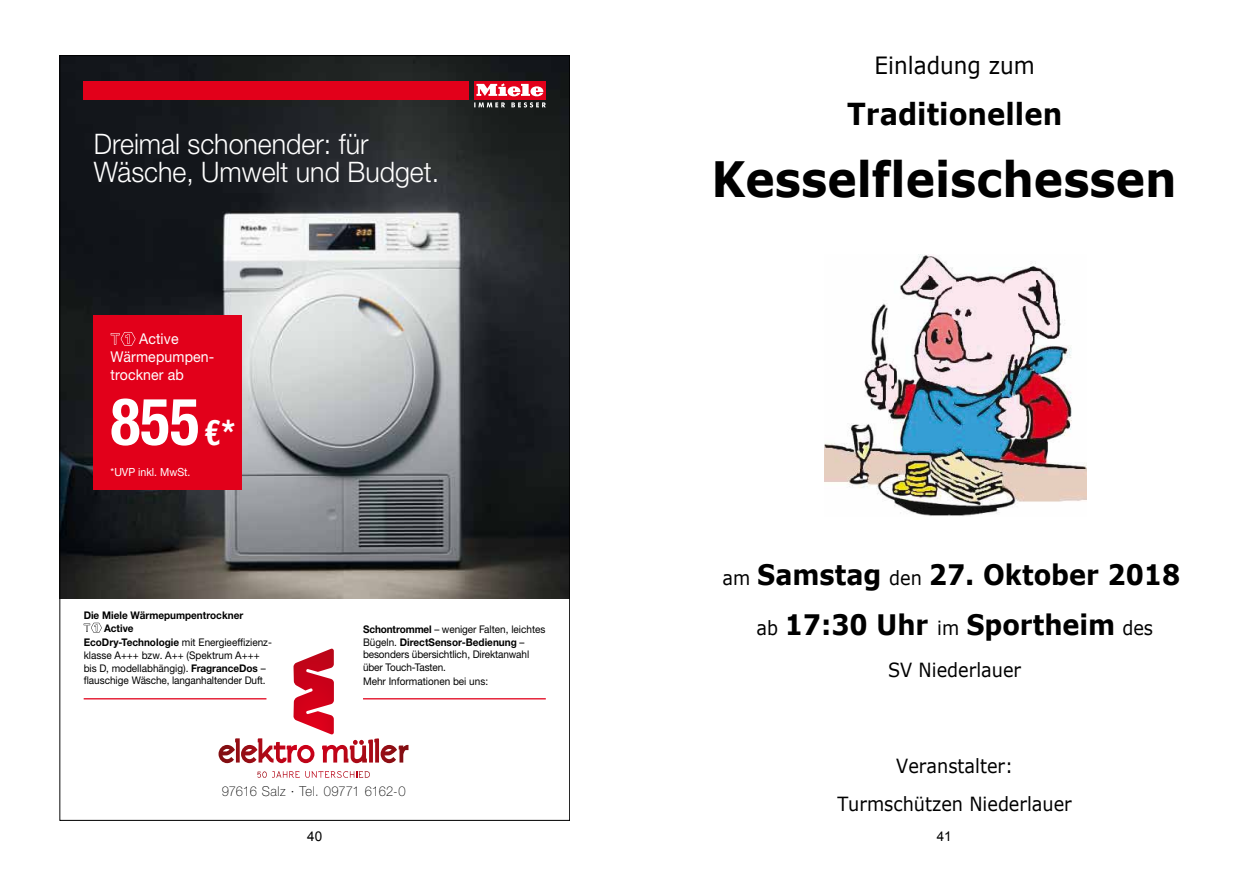
<style>
.page{position:relative;width:1259px;height:893px;background:#fff}
.page>*{position:absolute;margin:0;border:0;box-sizing:border-box;transform-origin:0 0}
.t1{font:700 condensed 65.25px "Helvetica Neue LTW1 G";color:#fff;scale:.95 1}
.t2{font:700 48.75px "Verdana";color:#000;scale:.91 1}
.t3{font:700 30.3px "Verdana";color:#000;scale:.91 1}
.t4{font:300 28.35px/28.3px "Helvetica Neue LTW1 G";color:#fff;scale:.95 1}
.t5{font:700 28.2px/50.2px "Verdana";color:#000;text-align:center;scale:.91 1}
.t6{font:23.7px "Verdana";color:#000;scale:.91 1}
.t7{font:19.5px/38.1px "Verdana";color:#000;text-align:center;scale:.91 1}
.t8{font:14.85px/17.9px "Helvetica Neue LTW1 G";letter-spacing:.01em;color:#fff;scale:.95 1}
.t9{font:100 13.65px "Helvetica Neue LTW1 G";color:#000;scale:.95 1}
.t10{font:13.5px "Arial";color:#000}
.t11{font:11.25px "Helvetica Neue LTW1 G";color:#fff;scale:.95 1}
.t12{font:10.5px/12.6px "Helvetica Neue LTW1 G";color:#000;scale:.95 1}
.t13{font:700 10.5px/12.6px "Helvetica Neue LTW1 G";color:#000;scale:.95 1}
.s1{font-size:35.4px}
.s2{font-weight:700}
.s3{font-weight:400;font-size:19.5px}
</style>
<div class="page">
<img style="left:62px;top:57px;width:506px;height:541px">
<div style="left:84px;top:81px;width:385px;height:18px;background:#e2001a"></div>
<div style="left:474px;top:81px;width:72px;height:18px;background:#e2001a"></div>
<svg style="left:476px;top:83px;width:67px;height:13px"></svg>
<svg style="left:474px;top:102px;width:72px;height:6px"></svg>
<div style="left:94px;top:315px;width:148px;height:175px;background:#e2001a"></div>
<svg style="left:111px;top:332px;width:24px;height:14px"></svg>
<svg style="left:84px;top:623px;width:18px;height:10px"></svg>
<hr style="left:84px;top:698px;width:182px;height:1px;background:#e2001a">
<hr style="left:363px;top:698px;width:183px;height:1px;background:#e2001a">
<svg style="left:257px;top:771px;width:113px;height:7px"></svg>
<svg style="left:218px;top:649px;width:190px;height:114px"></svg>
<img style="left:824px;top:254px;width:263px;height:262px">
<h3 class="t4" style="left:94px;top:129px;width:365px">Dreimal schonender: für<br>Wäsche, Umwelt und Budget.</h3>
<h3 class="t8" style="left:111px;top:330px;width:111px;text-indent:28px">Active<br>Wärmepumpen&shy;trockner ab</h3>
<h1 class="t1" style="left:111px;top:382px;width:132px">855<span class="s1">€*</span></h1>
<p class="t11" style="left:111px;top:465px;width:86px">*UVP inkl. MwSt.</p>
<p class="t13" style="left:104px;top:609px;width:148px;text-indent:-20px">Die Miele Wärmepumpentrockner<br>Active</p>
<p class="t12" style="left:84px;top:636px;width:200px"><span class="s2">EcoDry-Technologie</span> mit Energieeffizienz&shy;klasse A+++ bzw. A++ (Spektrum A+++ bis D, modellabhängig). <span class="s2">FragranceDos</span> – flauschige Wäsche, langanhaltender Duft.</p>
<p class="t12" style="left:363px;top:623px;width:193px"><span class="s2">Schontrommel</span> – weniger Falten, leichtes Bügeln. <span class="s2">DirectSensor-Bedienung</span> – besonders übersichtlich, Direktanwahl über Touch-Tasten.</p>
<p class="t12" style="left:363px;top:675px;width:133px">Mehr Informationen bei uns:</p>
<h3 class="t9" style="left:222px;top:783px;width:195px">97616 Salz · Tel. 09771 6162-0</h3>
<h3 class="t6" style="left:874px;top:50px;width:178px">Einladung zum</h3>
<h3 class="t3" style="left:847px;top:93px;width:238px">Traditionellen</h3>
<h2 class="t2" style="left:711px;top:144px;width:513px">Kesselfleischessen</h2>
<h3 class="t5" style="left:722px;top:549px;width:505px"><span class="s3">am</span> Samstag <span class="s3">den</span> 27. Oktober 2018 <span class="s3">ab</span> 17:30 Uhr <span class="s3">im</span> Sportheim <span class="s3">des</span></h3>
<h3 class="t7" style="left:888px;top:650px;width:148px">SV Niederlauer</h3>
<h3 class="t7" style="left:837px;top:746px;width:259px">Veranstalter:<br>Turmschützen Niederlauer</h3>
<p class="t10" style="left:307px;top:828px;width:17px">40</p>
<p class="t10" style="left:936px;top:828px;width:17px">41</p>
</div>
